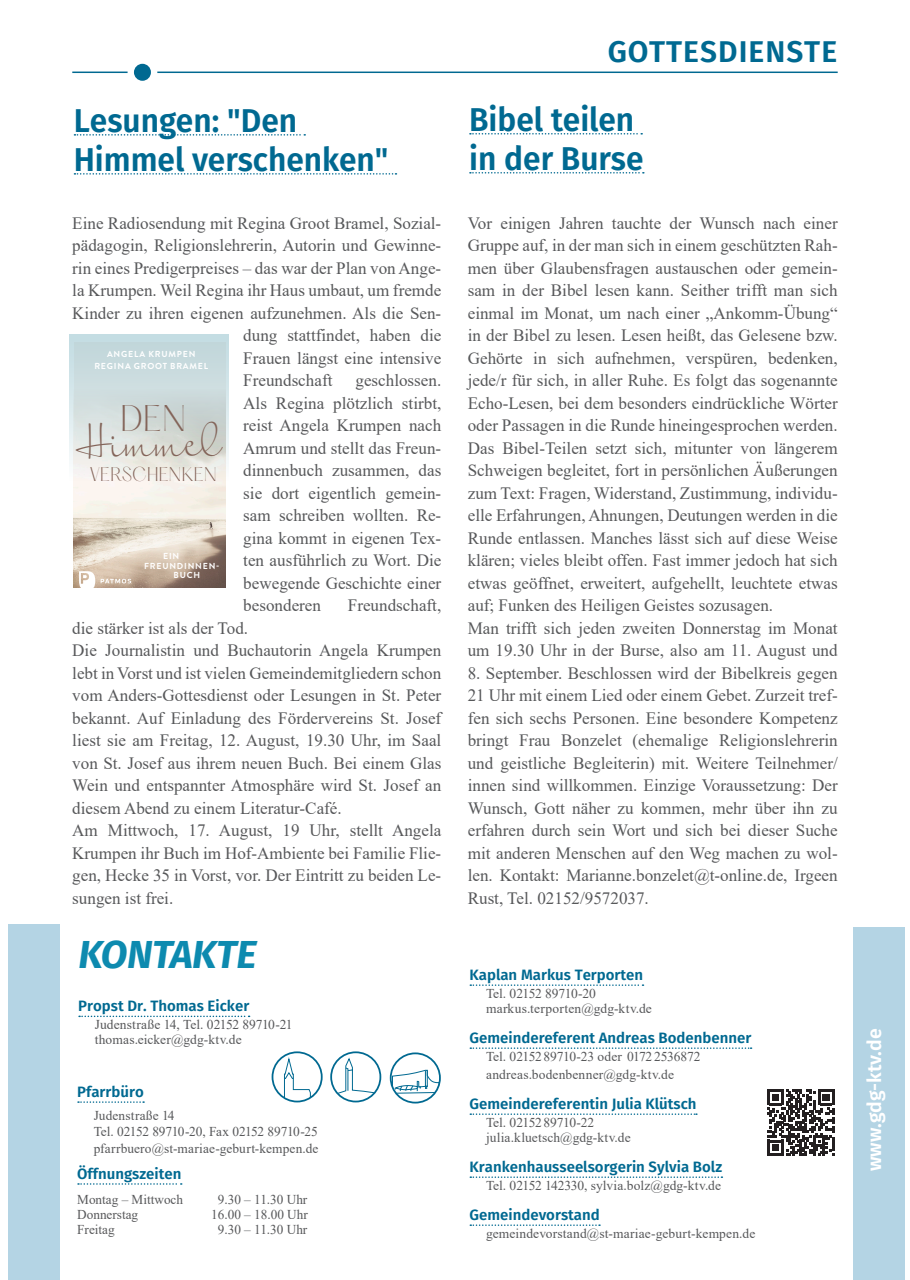
<style>
.page{position:relative;width:910px;height:1280px;background:#fff}
.page>*{position:absolute;margin:0;border:0;box-sizing:border-box;transform-origin:0 0}
.t1{font:43.5px "Mrs Blackfort Pro";color:#836459}
.t2{font:italic 700 39px "Fira Sans";letter-spacing:-.01em;color:#0d8aaf}
.t3{font:600 33px/39px "Fira Sans";color:#006991;scale:.96 1}
.t4{font:300 32.7px "Hatton";color:#836459}
.t5{font:600 30px "Fira Sans";letter-spacing:.035em;color:#006991}
.t6{font:600 19.5px "Fira Sans";color:#fff}
.t7{font:300 17.4px "Hatton";letter-spacing:.02em;color:#836459}
.t8{font:17.25px/22.5px "Times New Roman";color:#57585a;text-align:justify}
.t9{font:600 15px "Fira Sans";color:#006991}
.t10{font:13.5px/15px "Times New Roman";letter-spacing:.005em;color:#57585a}
.t11{font:700 8.7px/11.2px "Brandon Grotesque";letter-spacing:.095em;color:#fff;text-align:center}
</style>
<div class="page">
<hr style="left:72px;top:72px;width:766px;height:1px;background:#006991">
<div style="left:128px;top:57px;width:29px;height:30px;background:#fff;border-radius:50%"></div>
<div style="left:134px;top:64px;width:17px;height:17px;background:#006991;border-radius:50%"></div>
<div style="left:9px;top:925px;width:51px;height:355px;background:#b4d4e4"></div>
<svg style="left:78px;top:1101px;width:66px;height:2px"></svg>
<svg style="left:78px;top:1183px;width:104px;height:2px"></svg>
<svg style="left:331px;top:1052px;width:49px;height:49px"></svg>
<svg style="left:335px;top:1056px;width:42px;height:45px"></svg>
<div style="left:330px;top:1051px;width:51px;height:51px;border:2px solid #006991;border-radius:50%"></div>
<svg style="left:392px;top:1067px;width:48px;height:35px"></svg>
<div style="left:390px;top:1052px;width:51px;height:51px;border:2px solid #006991;border-radius:50%"></div>
<svg style="left:272px;top:1052px;width:50px;height:49px"></svg>
<svg style="left:284px;top:1055px;width:27px;height:46px"></svg>
<div style="left:272px;top:1051px;width:51px;height:51px;border:2px solid #006991;border-radius:50%"></div>
<div style="left:853px;top:927px;width:51px;height:353px;background:#b4d4e4"></div>
<svg style="left:767px;top:1089px;width:67px;height:67px"></svg>
<svg style="left:79px;top:1015px;width:171px;height:2px"></svg>
<svg style="left:470px;top:984px;width:173px;height:2px"></svg>
<svg style="left:470px;top:1047px;width:282px;height:2px"></svg>
<svg style="left:470px;top:1113px;width:227px;height:2px"></svg>
<svg style="left:470px;top:1176px;width:252px;height:2px"></svg>
<svg style="left:470px;top:1224px;width:130px;height:2px"></svg>
<svg style="left:74px;top:134px;width:231px;height:2px"></svg>
<svg style="left:74px;top:173px;width:322px;height:2px"></svg>
<svg style="left:470px;top:133px;width:172px;height:2px"></svg>
<svg style="left:470px;top:172px;width:174px;height:2px"></svg>
<img style="left:74px;top:483px;width:152px;height:104px">
<svg style="left:70px;top:334px;width:159px;height:149px;background:#d4dfde"></svg>
<svg style="left:79px;top:571px;width:52px;height:16px"></svg>
<h3 class="t3" style="left:74px;top:99px;width:329px">Lesungen: "Den<br>Himmel verschenken"</h3>
<p class="t8" style="left:72px;top:211px;width:370px">Eine Radiosendung mit Regina Groot Bramel, Sozial-</p>
<p class="t8" style="left:72px;top:233px;width:370px">pädagogin, Religionslehrerin, Autorin und Gewinne-</p>
<p class="t8" style="left:72px;top:256px;width:370px">rin eines Predigerpreises – das war der Plan von Ange-</p>
<p class="t8" style="left:72px;top:278px;width:371px">la Krumpen. Weil Regina ihr Haus umbaut, um fremde</p>
<p class="t8" style="left:72px;top:301px;width:370px">Kinder zu ihren eigenen aufzunehmen. Als die Sen-</p>
<p class="t8" style="left:243px;top:323px;width:200px">dung stattfindet, haben die</p>
<p class="t8" style="left:243px;top:346px;width:200px">Frauen längst eine intensive</p>
<p class="t8" style="left:243px;top:368px;width:91px">Freundschaft</p>
<p class="t11" style="left:94px;top:349px;width:115px">ANGELA KRUMPEN<br>REGINA GROOT BRAMEL</p>
<p class="t8" style="left:243px;top:368px;width:200px;text-indent:112px">geschlossen.<br>Als Regina plötzlich stirbt, reist Angela Krumpen nach Amrum und stellt das Freun&shy;dinnenbuch zusammen, das sie dort eigentlich gemein&shy;sam schreiben wollten. Re&shy;gina kommt in eigenen Tex&shy;ten ausführlich zu Wort. Die bewegende Geschichte einer besonderen</p>
<h3 class="t4" style="left:120px;top:401px;width:67px">DEN</h3>
<h1 class="t1" style="left:76px;top:415px;width:148px">Himmel</h1>
<p class="t7" style="left:90px;top:465px;width:129px">VERSCHENKEN</p>
<p class="t11" style="left:163px;top:551px;width:18px">EIN</p>
<p class="t11" style="left:144px;top:560px;width:77px">FREUNDINNEN-</p>
<p class="t11" style="left:174px;top:570px;width:28px">BUCH</p>
<p class="t8" style="left:348px;top:593px;width:95px">Freundschaft,</p>
<p class="t8" style="left:72px;top:616px;width:371px;text-align:left">die stärker ist als der Tod.<br>Die Journalistin und Buchautorin Angela Krumpen lebt in Vorst und ist vielen Gemeindemitgliedern schon vom Anders-Gottesdienst oder Lesungen in St. Peter bekannt. Auf Einladung des Fördervereins St. Josef liest sie am Freitag, 12. August, 19.30 Uhr, im Saal von St. Josef aus ihrem neuen Buch. Bei einem Glas Wein und entspannter Atmosphäre wird St. Josef an diesem Abend zu einem Literatur-Café.<br>Am Mittwoch, 17. August, 19 Uhr, stellt Angela Krumpen ihr Buch im Hof-Ambiente bei Familie Flie&shy;gen, Hecke 35 in Vorst, vor. Der Eintritt zu beiden Le&shy;sungen ist frei.</p>
<h2 class="t2" style="left:79px;top:921px;width:180px">KONTAKTE</h2>
<p class="t9" style="left:78px;top:994px;width:173px">Propst Dr. Thomas Eicker</p>
<p class="t10" style="left:95px;top:1017px;width:199px">Judenstraße 14, Tel. 02152 89710-21 thomas.eicker@gdg-ktv.de</p>
<p class="t9" style="left:77px;top:1079px;width:68px">Pfarrbüro</p>
<p class="t10" style="left:94px;top:1106px;width:226px;line-height:16.5px">Judenstraße 14<br>Tel. 02152 89710-20, Fax 02152 89710-25 pfarrbuero@st-mariae-geburt-kempen.de</p>
<p class="t9" style="left:77px;top:1161px;width:106px">Öffnungszeiten</p>
<p class="t10" style="left:77px;top:1192px;width:107px">Montag – Mittwoch</p>
<p class="t10" style="left:218px;top:1192px;width:91px">9.30 – 11.30 Uhr</p>
<p class="t10" style="left:77px;top:1207px;width:62px">Donnerstag</p>
<p class="t10" style="left:211px;top:1207px;width:98px">16.00 – 18.00 Uhr</p>
<p class="t10" style="left:77px;top:1221px;width:39px">Freitag</p>
<p class="t10" style="left:218px;top:1221px;width:91px">9.30 – 11.30 Uhr</p>
<h3 class="t5" style="left:608px;top:27px;width:231px">GOTTESDIENSTE</h3>
<h3 class="t3" style="left:469px;top:98px;width:183px">Bibel teilen in der Burse</h3>
<p class="t8" style="left:468px;top:211px;width:372px;text-align:left">Vor einigen Jahren tauchte der Wunsch nach einer Gruppe auf, in der man sich in einem geschützten Rah&shy;men über Glaubensfragen austauschen oder gemein&shy;sam in der Bibel lesen kann. Seither trifft man sich einmal im Monat, um nach einer „Ankomm-Übung“ in der Bibel zu lesen. Lesen heißt, das Gelesene bzw.<br>Gehörte in sich aufnehmen, verspüren, bedenken, jede/r für sich, in aller Ruhe. Es folgt das sogenannte Echo-Lesen, bei dem besonders eindrückliche Wörter oder Passagen in die Runde hineingesprochen werden.<br>Das Bibel-Teilen setzt sich, mitunter von längerem Schweigen begleitet, fort in persönlichen Äußerungen zum Text: Fragen, Widerstand, Zustimmung, individu&shy;elle Erfahrungen, Ahnungen, Deutungen werden in die Runde entlassen. Manches lässt sich auf diese Weise klären; vieles bleibt offen. Fast immer jedoch hat sich etwas geöffnet, erweitert, aufgehellt, leuchtete etwas auf; Funken des Heiligen Geistes sozusagen.<br>Man trifft sich jeden zweiten Donnerstag im Monat um 19.30 Uhr in der Burse, also am 11. August und</p>
<p class="t8" style="left:468px;top:661px;width:371px">8. September. Beschlossen wird der Bibelkreis gegen 21 Uhr mit einem Lied oder einem Gebet. Zurzeit tref&shy;fen sich sechs Personen. Eine besondere Kompetenz bringt Frau Bonzelet (ehemalige Religionslehrerin und geistliche Begleiterin) mit. Weitere Teilnehmer/ innen sind willkommen. Einzige Voraussetzung: Der Wunsch, Gott näher zu kommen, mehr über ihn zu erfahren durch sein Wort und sich bei dieser Suche mit anderen Menschen auf den Weg machen zu wol&shy;len. Kontakt: Marianne.bonzelet@t-online.de, Irgeen Rust, Tel. 02152/9572037.</p>
<p class="t9" style="left:470px;top:963px;width:175px">Kaplan Markus Terporten</p>
<p class="t10" style="left:486px;top:986px;width:167px">Tel. 02152 89710-20 markus.terporten@gdg-ktv.de</p>
<p class="t9" style="left:470px;top:1026px;width:283px">Gemeindereferent Andreas Bodenbenner</p>
<p class="t10" style="left:486px;top:1047px;width:216px;line-height:18px">Tel. 0215289710-23 oder 01722536872 andreas.bodenbenner@gdg-ktv.de</p>
<p class="t9" style="left:470px;top:1092px;width:229px">Gemeindereferentin Julia Klütsch</p>
<p class="t10" style="left:486px;top:1115px;width:146px">Tel. 0215289710-22 julia.kluetsch@gdg-ktv.de</p>
<p class="t9" style="left:470px;top:1155px;width:254px">Krankenhausseelsorgerin Sylvia Bolz</p>
<p class="t10" style="left:486px;top:1178px;width:237px">Tel. 02152 142330, sylvia.bolz@gdg-ktv.de</p>
<p class="t9" style="left:470px;top:1203px;width:132px">Gemeindevorstand</p>
<p class="t10" style="left:486px;top:1226px;width:271px">gemeindevorstand@st-mariae-geburt-kempen.de</p>
<p class="t6" style="left:858px;top:1171px;width:144px;rotate:-90deg">www.gdg-ktv.de</p>
</div>
